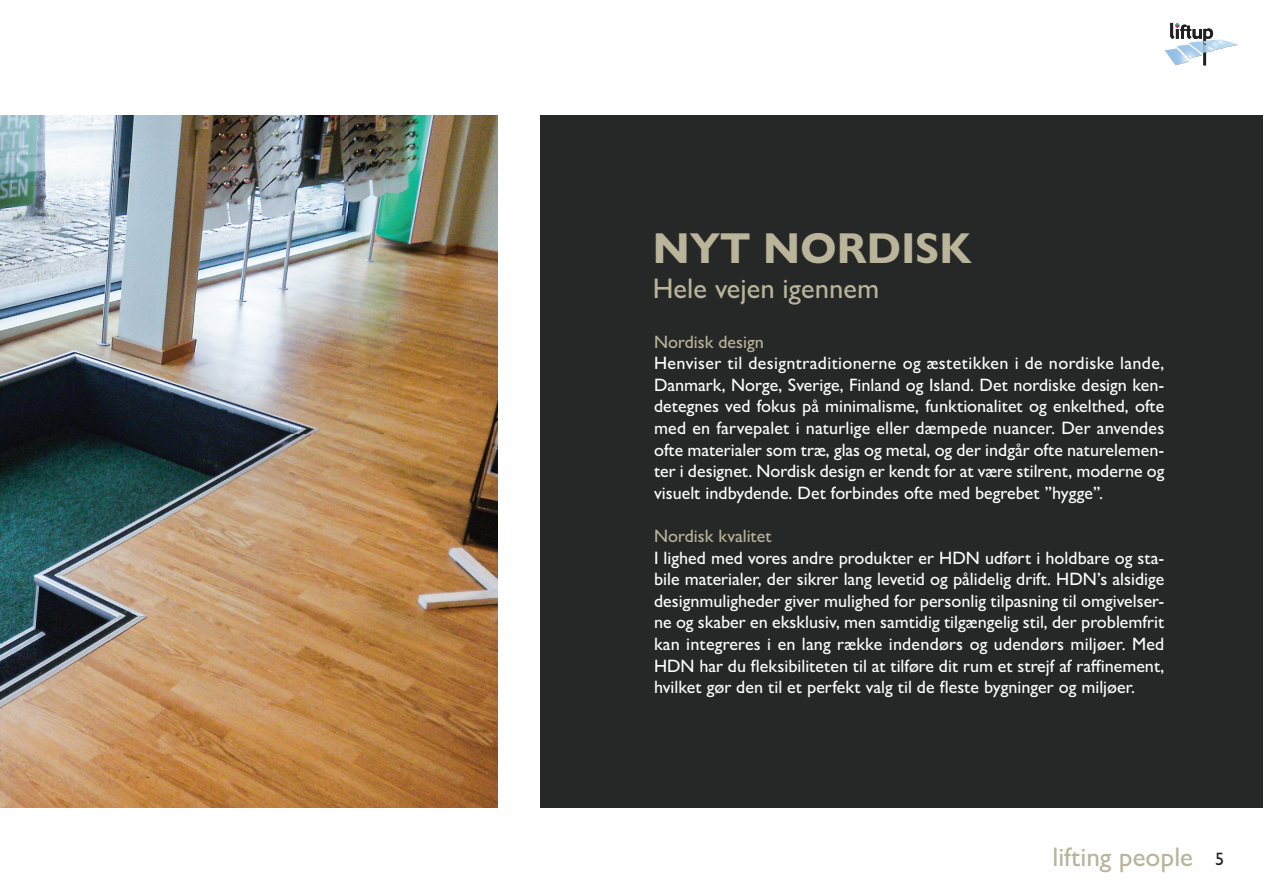
<style>
.page{position:relative;width:1263px;height:893px;background:#fff}
.page>*{position:absolute;margin:0;border:0;box-sizing:border-box;transform-origin:0 0}
.t1{font:700 43.5px "Gill Sans Nova";color:#b9b49a}
.t2{font:500 28.5px "Gill Sans Nova";color:#b9b49a}
.t3{font:500 27px "Gill Sans Nova";color:#b9b49a}
.t4{font:500 18px/21.6px "Gill Sans Nova";color:#fff;text-align:justify}
.t5{font:500 18px "Gill Sans Nova";color:#b9b49a}
.s1{font-size:18px;color:#231f20}
</style>
<div class="page">
<svg style="left:1165px;top:23px;width:73px;height:42px"></svg>
<div style="left:540px;top:115px;width:723px;height:693px;background:#262727"></div>
<img style="left:0;top:115px;width:497px;height:693px">
<h1 class="t1" style="left:653px;top:222px;width:320px">NYT NORDISK</h1>
<h2 class="t2" style="left:653px;top:271px;width:228px">Hele vejen igennem</h2>
<p class="t5" style="left:654px;top:330px;width:111px">Nordisk design</p>
<p class="t4" style="left:654px;top:352px;width:512px">Henviser til designtraditionerne og æstetikken i de nordiske lande, Danmark, Norge, Sverige, Finland og Island. Det nordiske design ken&shy;detegnes ved fokus på minimalisme, funktionalitet og enkelthed, ofte med en farvepalet i naturlige eller dæmpede nuancer. Der anvendes ofte materialer som træ, glas og metal, og der indgår ofte naturelemen&shy;ter i designet. Nordisk design er kendt for at være stilrent, moderne og visuelt indbydende. Det forbindes ofte med begrebet ”hygge”.</p>
<p class="t5" style="left:654px;top:525px;width:119px">Nordisk kvalitet</p>
<p class="t4" style="left:654px;top:546px;width:512px">I lighed med vores andre produkter er HDN udført i holdbare og sta&shy;bile materialer, der sikrer lang levetid og pålidelig drift. HDN’s alsidige designmuligheder giver mulighed for personlig tilpasning til omgivelser&shy;ne og skaber en eksklusiv, men samtidig tilgængelig stil, der problemfrit kan integreres i en lang række indendørs og udendørs miljøer. Med HDN har du fleksibiliteten til at tilføre dit rum et strejf af raffinement, hvilket gør den til et perfekt valg til de fleste bygninger og miljøer.</p>
<h3 class="t3" style="left:1052px;top:840px;width:173px">lifting people <span class="s1">5</span></h3>
</div>
